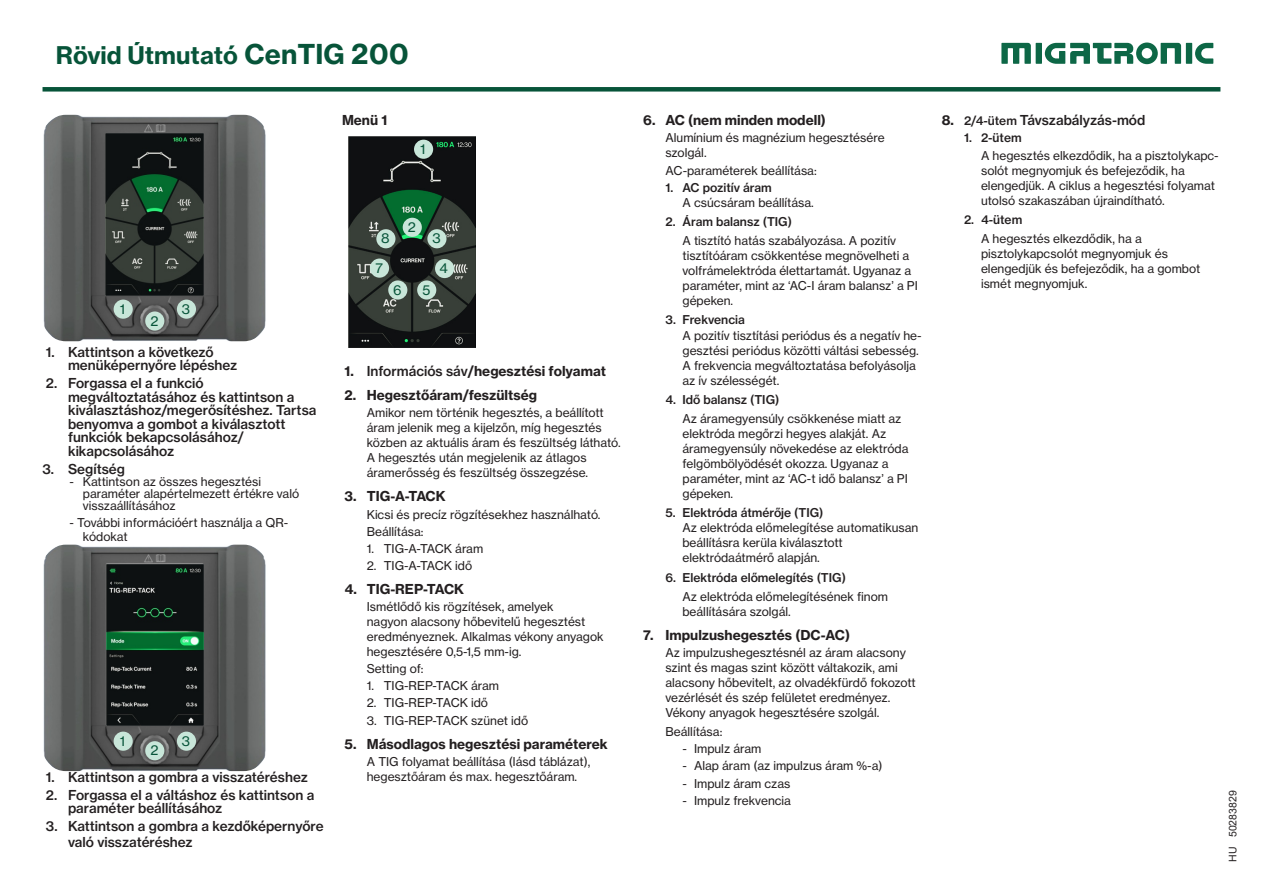
<style>
.page{position:relative;width:1263px;height:893px;background:#fff}
.page>*{position:absolute;margin:0;border:0;box-sizing:border-box;transform-origin:0 0}
.t1{font:24px "N Haas Grotesk TX Pro 75 Bd";color:#075439}
.overskrift{font:13.5px/13.5px "N Haas Grotesk TX Pro 65 Md";color:#231f20}
.overskrift-2{font:13.5px "N Haas Grotesk TX Pro 75 Bd";color:#231f20}
.t2{font:13.5px "N Haas Grotesk TX Pro 55 Rg";color:#075439}
.Brødtekst{font:12px/15px "N Haas Grotesk TX Pro 55 Rg";color:#231f20}
.Brødtekst-2{font:12px "N Haas Grotesk TX Pro 65 Md";color:#231f20}
.overskrift-3{font:12px/15px "N Haas Grotesk TX Pro 55 Rg";color:#231f20}
.t3{font:10.5px "Arial";color:#231f20}
.s1{font-size:27px}
.s2{font-family:"N Haas Grotesk TX Pro 65 Md"}
.s3{font-family:"N Haas Grotesk TX Pro 75 Bd"}
.s4{font-size:12px}
</style>
<div class="page">
<div style="left:1036px;top:43px;width:6px;height:21px;background:#0d6746"></div>
<div style="left:1186px;top:43px;width:6px;height:21px;background:#0d6746"></div>
<svg style="left:1195px;top:43px;width:18px;height:21px"></svg>
<svg style="left:1001px;top:43px;width:30px;height:21px"></svg>
<svg style="left:1045px;top:43px;width:136px;height:21px"></svg>
<div style="left:43px;top:87px;width:1177px;height:5px;background:#075439"></div>
<img style="left:43px;top:115px;width:223px;height:226px">
<img style="left:106px;top:134px;width:97px;height:162px">
<div style="left:114px;top:300px;width:19px;height:19px;background:#c8e6d9;border-radius:50%"></div>
<div style="left:177px;top:300px;width:19px;height:19px;background:#c8e6d9;border-radius:50%"></div>
<img style="left:43px;top:545px;width:223px;height:226px">
<img style="left:106px;top:564px;width:97px;height:162px">
<div style="left:145px;top:311px;width:19px;height:20px;background:#c8e6d9;border-radius:50%"></div>
<div style="left:114px;top:732px;width:19px;height:19px;background:#c8e6d9;border-radius:50%"></div>
<div style="left:177px;top:732px;width:19px;height:19px;background:#c8e6d9;border-radius:50%"></div>
<div style="left:145px;top:741px;width:19px;height:19px;background:#c8e6d9;border-radius:50%"></div>
<img style="left:348px;top:136px;width:127px;height:211px">
<div style="left:414px;top:140px;width:19px;height:19px;background:#c8e6d9;border-radius:50%"></div>
<div style="left:403px;top:218px;width:19px;height:19px;background:#c8e6d9;border-radius:50%"></div>
<div style="left:427px;top:229px;width:19px;height:19px;background:#c8e6d9;border-radius:50%"></div>
<div style="left:435px;top:259px;width:19px;height:19px;background:#c8e6d9;border-radius:50%"></div>
<div style="left:417px;top:280px;width:19px;height:20px;background:#c8e6d9;border-radius:50%"></div>
<div style="left:388px;top:280px;width:19px;height:20px;background:#c8e6d9;border-radius:50%"></div>
<div style="left:370px;top:259px;width:19px;height:19px;background:#c8e6d9;border-radius:50%"></div>
<div style="left:376px;top:229px;width:19px;height:19px;background:#c8e6d9;border-radius:50%"></div>
<h1 class="t1" style="left:56px;top:40px;width:354px">Rövid Útmutató <span class="s1">CenTIG 200</span></h1>
<p class="overskrift-2" style="left:342px;top:112px;width:47px">Menü 1</p>
<p class="t2" style="left:420px;top:141px;width:7px">1</p>
<p class="t2" style="left:381px;top:230px;width:10px">8</p>
<p class="t2" style="left:375px;top:259px;width:9px">7</p>
<p class="t2" style="left:408px;top:219px;width:10px">2</p>
<p class="t2" style="left:432px;top:230px;width:10px">3</p>
<p class="t2" style="left:439px;top:260px;width:10px">4</p>
<p class="t2" style="left:120px;top:301px;width:7px">1</p>
<p class="t2" style="left:182px;top:300px;width:10px">3</p>
<p class="t2" style="left:150px;top:312px;width:10px">2</p>
<p class="overskrift" style="left:46px;top:345px;width:169px">1. Kattintson a következő</p>
<p class="overskrift" style="left:68px;top:359px;width:171px">menüképernyőre lépéshez</p>
<p class="overskrift" style="left:46px;top:377px;width:159px">2. Forgassa el a funkció</p>
<p class="overskrift" style="left:68px;top:390px;width:228px">megváltoztatásához és kattintson a</p>
<p class="overskrift" style="left:68px;top:404px;width:250px">kiválasztáshoz/megerősítéshez. Tartsa benyomva a gombot a kiválasztott</p>
<p class="overskrift" style="left:68px;top:431px;width:177px">funkciók bekapcsolásához/</p>
<p class="overskrift" style="left:68px;top:444px;width:108px">kikapcsolásához</p>
<p class="overskrift" style="left:43px;top:462px;width:84px">3. Segítség</p>
<p class="Brødtekst" style="left:83px;top:475px;width:218px;line-height:12px;text-indent:-13px">- Kattintson az összes hegesztési paraméter alapértelmezett értékre való visszaállításához</p>
<p class="Brødtekst" style="left:70px;top:515px;width:220px">- További információért használja a QR-</p>
<p class="Brødtekst" style="left:83px;top:529px;width:46px">kódokat</p>
<p class="t2" style="left:120px;top:733px;width:7px">1</p>
<p class="t2" style="left:182px;top:732px;width:10px">3</p>
<p class="t2" style="left:150px;top:742px;width:10px">2</p>
<p class="overskrift" style="left:46px;top:770px;width:263px">1. Kattintson a gombra a visszatéréshez</p>
<p class="overskrift" style="left:46px;top:788px;width:270px">2. Forgassa el a váltáshoz és kattintson a</p>
<p class="overskrift" style="left:68px;top:801px;width:156px">paraméter beállításához</p>
<p class="overskrift" style="left:46px;top:819px;width:279px">3. Kattintson a gombra a kezdőképernyőre</p>
<p class="overskrift" style="left:68px;top:835px;width:126px">való visszatéréshez</p>
<p class="t2" style="left:393px;top:281px;width:10px">6</p>
<p class="t2" style="left:422px;top:281px;width:9px">5</p>
<p class="overskrift-2" style="left:344px;top:363px;width:263px">1. <span class="s2">Információs sáv</span>/hegesztési folyamat</p>
<p class="overskrift-2" style="left:344px;top:387px;width:194px">2. Hegesztőáram/feszültség</p>
<p class="Brødtekst" style="left:367px;top:405px;width:255px">Amikor nem történik hegesztés, a beállított áram jelenik meg a kijelzőn, míg hegesztés közben az aktuális áram és feszültség látható.</p>
<p class="Brødtekst" style="left:367px;top:450px;width:221px">A hegesztés után megjelenik az átlagos</p>
<p class="Brødtekst" style="left:367px;top:465px;width:223px">áramerősség és feszültség összegzése.</p>
<p class="overskrift-2" style="left:344px;top:488px;width:103px">3. TIG-A-TACK</p>
<p class="Brødtekst" style="left:367px;top:507px;width:235px">Kicsi és precíz rögzítésekhez használható.</p>
<p class="Brødtekst" style="left:367px;top:524px;width:58px">Beállítása:</p>
<p class="Brødtekst" style="left:367px;top:541px;width:118px">1. TIG-A-TACK áram</p>
<p class="Brødtekst" style="left:367px;top:558px;width:107px">2. TIG-A-TACK idő</p>
<p class="overskrift-2" style="left:344px;top:580px;width:121px">4. TIG-REP-TACK</p>
<p class="Brødtekst" style="left:367px;top:599px;width:238px">Ismétlődő kis rögzítések, amelyek<br>nagyon alacsony hőbevitelű hegesztést eredményeznek. Alkalmas vékony anyagok hegesztésére 0,5-1,5 mm-ig.</p>
<p class="Brødtekst" style="left:367px;top:661px;width:58px">Setting of:</p>
<p class="Brødtekst" style="left:367px;top:678px;width:134px">1. TIG-REP-TACK áram</p>
<p class="Brødtekst" style="left:367px;top:695px;width:123px">2. TIG-REP-TACK idő</p>
<p class="Brødtekst" style="left:367px;top:713px;width:163px">3. TIG-REP-TACK szünet idő</p>
<p class="overskrift-2" style="left:344px;top:735px;width:265px">5. Másodlagos hegesztési paraméterek</p>
<p class="overskrift-3" style="left:367px;top:754px;width:225px">A TIG folyamat beállítása (lásd táblázat), hegesztőáram és max. hegesztőáram.</p>
<p class="overskrift-2" style="left:643px;top:112px;width:184px">6. AC (nem minden modell)</p>
<p class="Brødtekst" style="left:665px;top:131px;width:221px">Alumínium és magnézium hegesztésére szolgál.</p>
<p class="Brødtekst" style="left:665px;top:163px;width:153px">AC-paraméterek beállítása:</p>
<p class="Brødtekst-2" style="left:665px;top:180px;width:108px">1. AC pozitív áram</p>
<p class="Brødtekst" style="left:682px;top:195px;width:133px">A csúcsáram beállítása.</p>
<p class="Brødtekst-2" style="left:665px;top:214px;width:128px">2. Áram balansz (TIG)</p>
<p class="Brødtekst" style="left:682px;top:233px;width:237px">A tisztító hatás szabályozása. A pozitív tisztítóáram csökkentése megnövelheti a volfrámelektróda élettartamát. Ugyanaz a paraméter, mint az ‘AC-I áram balansz’ a PI gépeken.</p>
<p class="Brødtekst-2" style="left:665px;top:313px;width:81px">3. Frekvencia</p>
<p class="Brødtekst" style="left:682px;top:328px;width:241px">A pozitív tisztítási periódus és a negatív he&shy;gesztési periódus közötti váltási sebesség.<br>A frekvencia megváltoztatása befolyásolja az ív szélességét.</p>
<p class="Brødtekst-2" style="left:665px;top:392px;width:115px">4. Idő balansz (TIG)</p>
<p class="Brødtekst" style="left:682px;top:411px;width:227px">Az áramegyensúly csökkenése miatt az elektróda megőrzi hegyes alakját. Az áramegyensúly növekedése az elektróda felgömbölyödését okozza. Ugyanaz a paraméter, mint az ‘AC-t idő balansz’ a PI gépeken.</p>
<p class="Brødtekst-2" style="left:665px;top:505px;width:159px">5. Elektróda átmérője (TIG)</p>
<p class="Brødtekst" style="left:682px;top:520px;width:237px">Az elektróda előmelegítése automatikusan beállításra kerüla kiválasztott elektródaátmérő alapján.</p>
<p class="Brødtekst-2" style="left:665px;top:570px;width:182px">6. Elektróda előmelegítés (TIG)</p>
<p class="Brødtekst" style="left:682px;top:589px;width:207px">Az elektróda előmelegítésének finom</p>
<p class="Brødtekst" style="left:682px;top:604px;width:110px">beállítására szolgál.</p>
<p class="overskrift-2" style="left:643px;top:626px;width:208px">7. Impulzushegesztés (DC-AC)</p>
<p class="Brødtekst" style="left:665px;top:645px;width:252px">Az impulzushegesztésnél az áram alacsony szint és magas szint között váltakozik, ami alacsony hőbevitelt, az olvadékfürdő fokozott vezérlését és szép felületet eredményez.<br>Vékony anyagok hegesztésére szolgál.</p>
<p class="Brødtekst" style="left:665px;top:724px;width:58px">Beállítása:</p>
<p class="Brødtekst" style="left:682px;top:741px;width:80px">- Impulz áram</p>
<p class="Brødtekst" style="left:682px;top:758px;width:202px">- Alap áram (az impulzus áram %-a)</p>
<p class="Brødtekst" style="left:682px;top:776px;width:109px">- Impulz áram czas</p>
<p class="Brødtekst" style="left:682px;top:793px;width:110px">- Impulz frekvencia</p>
<p class="overskrift" style="left:942px;top:114px;width:205px"><span class="s3">8.</span> <span class="s4">2/4-ütem</span> Távszabályzás-mód</p>
<p class="Brødtekst-2" style="left:964px;top:131px;width:59px">1. 2-ütem</p>
<p class="Brødtekst" style="left:981px;top:148px;width:239px">A hegesztés elkezdődik, ha a pisztolykapc&shy;solót megnyomjuk és befejeződik, ha elengedjük. A ciklus a hegesztési folyamat utolsó szakaszában újraindítható.</p>
<p class="Brødtekst-2" style="left:964px;top:212px;width:60px">2. 4-ütem</p>
<p class="Brødtekst" style="left:981px;top:231px;width:162px">A hegesztés elkezdődik, ha a</p>
<p class="Brødtekst" style="left:981px;top:246px;width:188px">pisztolykapcsolót megnyomjuk és</p>
<p class="Brødtekst" style="left:981px;top:261px;width:221px">elengedjük és befejeződik, ha a gombot</p>
<p class="Brødtekst" style="left:981px;top:276px;width:108px">ismét megnyomjuk.</p>
<p class="t3" style="left:1226px;top:862px;width:73px;rotate:-90deg">HU 50283829</p>
</div>
